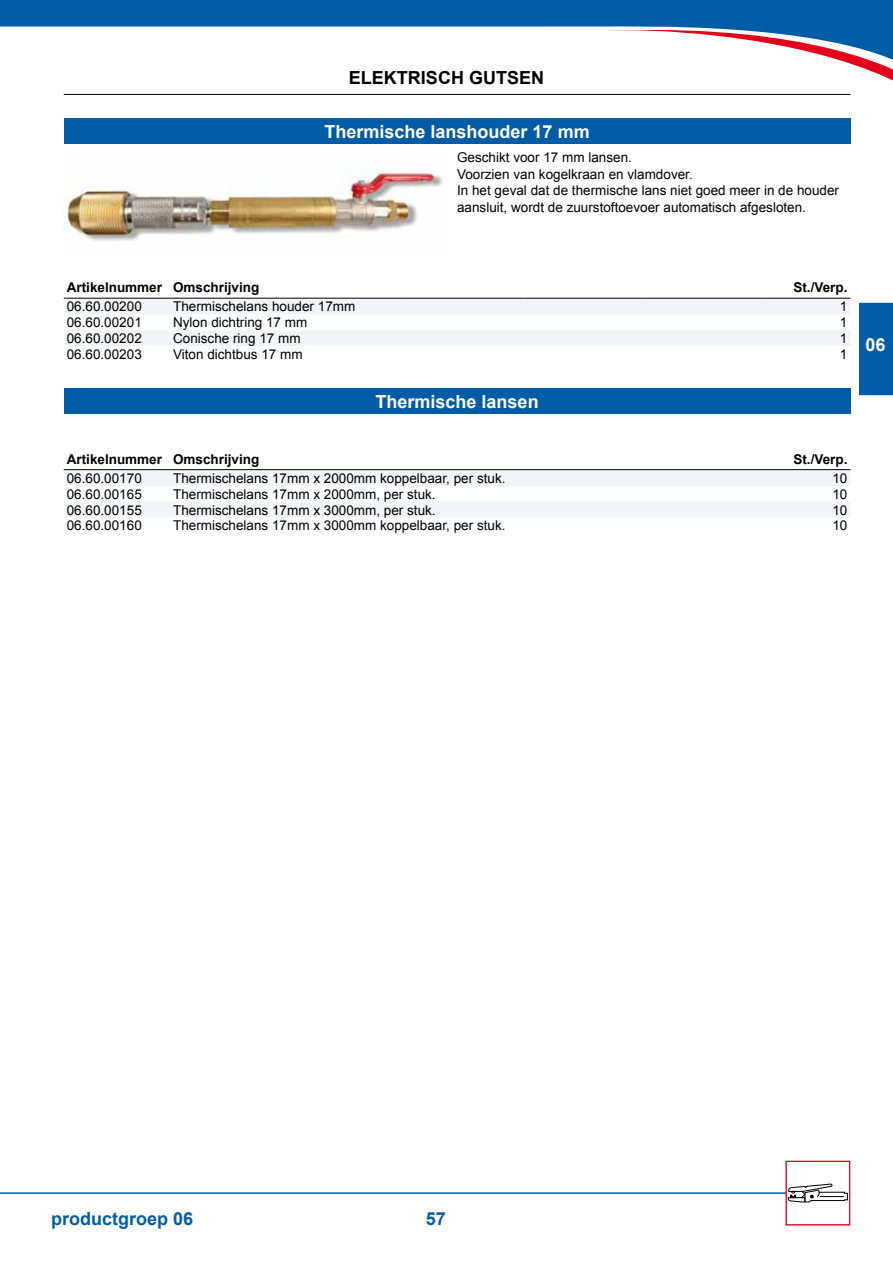
<style>
.page{position:relative;width:893px;height:1263px;background:#fff}
.page>*{position:absolute;margin:0;border:0;box-sizing:border-box;transform-origin:0 0}
.t1{font:700 18px "Arial";color:#fff}
.t2{font:700 18px "Arial";color:#000}
.t3{font:700 18px "Arial";color:#005ca6}
.t4{font:13.5px/16.5px "Arial";color:#000}
.t5{font:700 13.5px "Arial";color:#000}
</style>
<div class="page">
<hr style="left:64px;top:94px;width:786px;height:1px;background:#000">
<div style="left:859px;top:303px;width:34px;height:92px;background:#005ca6"></div>
<hr style="left:0;top:1192px;width:850px;height:2px;background:#005ca6">
<svg style="left:788px;top:1184px;width:60px;height:19px"></svg>
<div style="left:786px;top:1161px;width:64px;height:64px;border:1px solid #e2001a"></div>
<svg style="left:1px;top:0;width:892px;height:30px;background:#176aae"></svg>
<svg style="left:607px;top:30px;width:286px;height:51px"></svg>
<svg style="left:0;top:0;width:1px;height:27px"></svg>
<div style="left:64px;top:119px;width:786px;height:25px;background:#005ca6"></div>
<img style="left:64px;top:170px;width:379px;height:71px">
<svg style="left:64px;top:299px;width:786px;height:47px"></svg>
<hr style="left:64px;top:298px;width:106px;height:1px;background:#000">
<hr style="left:170px;top:298px;width:234px;height:1px;background:#000">
<hr style="left:404px;top:298px;width:120px;height:1px;background:#000">
<hr style="left:524px;top:298px;width:121px;height:1px;background:#000">
<hr style="left:645px;top:298px;width:120px;height:1px;background:#000">
<hr style="left:765px;top:298px;width:85px;height:1px;background:#000">
<div style="left:64px;top:389px;width:786px;height:25px;background:#005ca6"></div>
<svg style="left:64px;top:470px;width:786px;height:47px"></svg>
<hr style="left:64px;top:469px;width:106px;height:1px;background:#000">
<hr style="left:170px;top:469px;width:595px;height:1px;background:#000">
<hr style="left:765px;top:469px;width:85px;height:1px;background:#000">
<h1 class="t2" style="left:349px;top:66px;width:197px">Elektrisch gutsen</h1>
<h1 class="t1" style="left:325px;top:119px;width:267px">Thermische lanshouder 17 mm</h1>
<p class="t4" style="left:457px;top:150px;width:383px">Geschikt voor 17 mm lansen.<br>Voorzien van kogelkraan en vlamdover.<br>In het geval dat de thermische lans niet goed meer in de houder aansluit, wordt de zuurstoftoevoer automatisch afgesloten.</p>
<p class="t5" style="left:67px;top:278px;width:194px">Artikelnummer Omschrijving</p>
<p class="t5" style="left:793px;top:278px;width:56px">St./Verp.</p>
<p class="t4" style="left:67px;top:299px;width:77px">06.60.00200</p>
<p class="t4" style="left:173px;top:299px;width:184px">Thermischelans houder 17mm</p>
<p class="t4" style="left:840px;top:299px;width:9px">1</p>
<p class="t4" style="left:67px;top:314px;width:77px">06.60.00201</p>
<p class="t4" style="left:173px;top:314px;width:136px">Nylon dichtring 17 mm</p>
<p class="t4" style="left:840px;top:314px;width:9px">1</p>
<p class="t4" style="left:67px;top:330px;width:77px">06.60.00202</p>
<p class="t4" style="left:173px;top:330px;width:129px">Conische ring 17 mm</p>
<p class="t4" style="left:840px;top:330px;width:9px">1</p>
<p class="t4" style="left:67px;top:346px;width:77px">06.60.00203</p>
<p class="t4" style="left:173px;top:346px;width:131px">Viton dichtbus 17 mm</p>
<p class="t4" style="left:840px;top:346px;width:9px">1</p>
<h1 class="t1" style="left:376px;top:390px;width:165px">Thermische lansen</h1>
<p class="t5" style="left:67px;top:450px;width:194px">Artikelnummer Omschrijving</p>
<p class="t5" style="left:793px;top:450px;width:56px">St./Verp.</p>
<p class="t4" style="left:67px;top:470px;width:77px">06.60.00170</p>
<p class="t4" style="left:173px;top:470px;width:334px">Thermischelans 17mm x 2000mm koppelbaar, per stuk.</p>
<p class="t4" style="left:832px;top:470px;width:17px">10</p>
<p class="t4" style="left:67px;top:486px;width:77px">06.60.00165</p>
<p class="t4" style="left:173px;top:486px;width:264px">Thermischelans 17mm x 2000mm, per stuk.</p>
<p class="t4" style="left:832px;top:486px;width:17px">10</p>
<p class="t4" style="left:67px;top:502px;width:77px">06.60.00155</p>
<p class="t4" style="left:173px;top:502px;width:264px">Thermischelans 17mm x 3000mm, per stuk.</p>
<p class="t4" style="left:832px;top:502px;width:17px">10</p>
<p class="t4" style="left:67px;top:517px;width:77px">06.60.00160</p>
<p class="t4" style="left:173px;top:517px;width:334px">Thermischelans 17mm x 3000mm koppelbaar, per stuk.</p>
<p class="t4" style="left:832px;top:517px;width:17px">10</p>
<h1 class="t1" style="left:866px;top:333px;width:22px">06</h1>
<h1 class="t3" style="left:51px;top:1206px;width:144px">productgroep 06</h1>
<h1 class="t3" style="left:426px;top:1207px;width:22px">57</h1>
</div>
